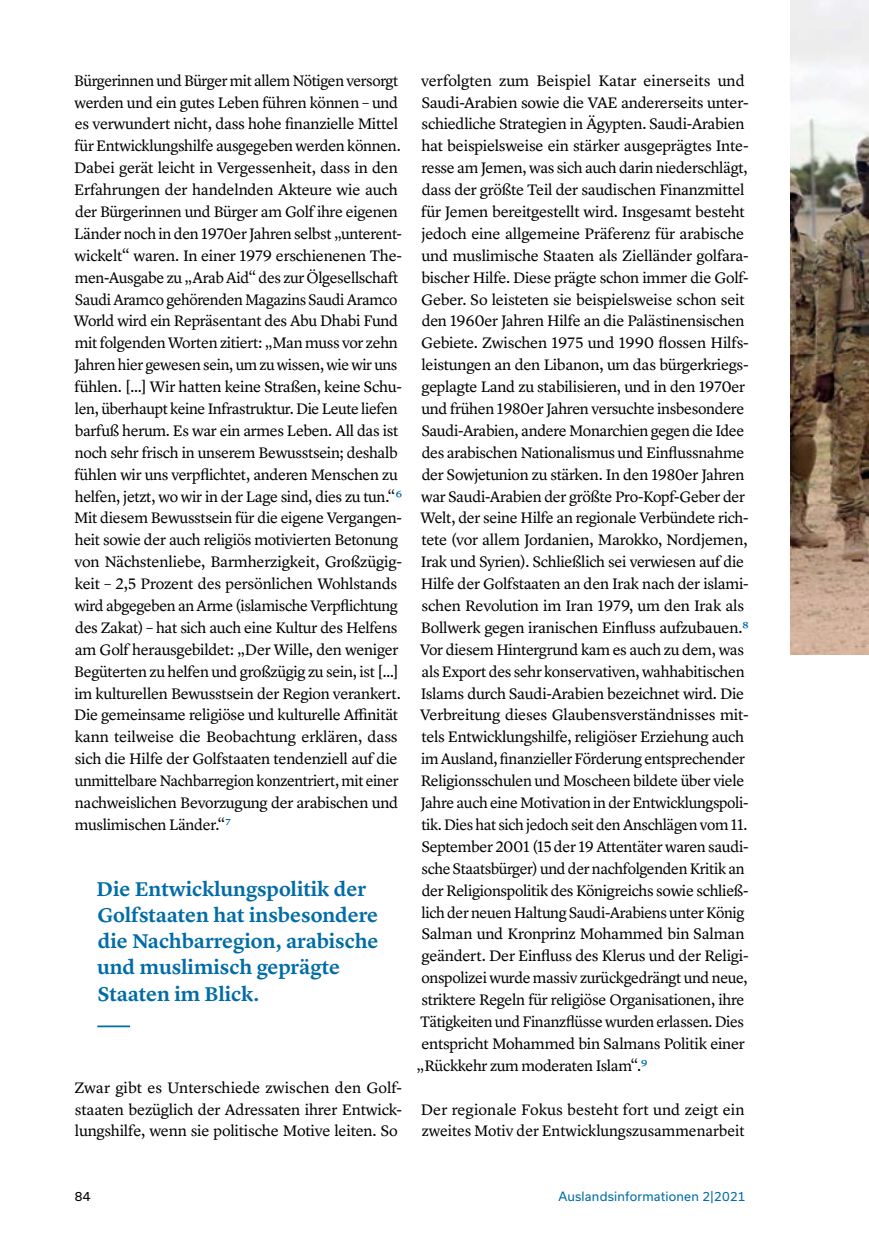
<style>
.page{position:relative;width:869px;height:1246px;background:#fff}
.page>*{position:absolute;margin:0;border:0;box-sizing:border-box;transform-origin:0 0}
.t1{font:600 20.65px/26.2px "Lyon Text";letter-spacing:-.005em;color:#006ca6}
.Paragraph{font:15.75px/21.9px "Lyon Text";letter-spacing:-.02em;color:#000}
.Paragraph-2{font:15.75px "Lyon Text";color:#000}
.t2{font:12.25px "Usual";letter-spacing:.015em;color:#006ca6}
.t3{font:12.25px "Usual";color:#000}
.s1{color:#006ca6}
</style>
<div class="page">
<hr style="left:97px;top:1025px;width:33px;height:2px;background:#006ca6">
<img style="left:790px;top:0;width:78px;height:654px">
<p class="Paragraph" style="left:74px;top:68px;width:329px">Bürgerinnen und Bürger mit allem Nötigen versorgt werden und ein gutes Leben führen können – und es verwundert nicht, dass hohe finanzielle Mittel für Entwicklungshilfe ausgegeben werden können.<br>Dabei gerät leicht in Vergessenheit, dass in den Erfahrungen der handelnden Akteure wie auch der Bürgerinnen und Bürger am Golf ihre eigenen Länder noch in den 1970er Jahren selbst „unterent&shy;wickelt“ waren. In einer 1979 erschienenen The&shy;men-Ausgabe zu „Arab Aid“ des zur Ölgesellschaft Saudi Aramco gehörenden Magazins Saudi Aramco World wird ein Repräsentant des Abu Dhabi Fund mit folgenden Worten zitiert: „Man muss vor zehn Jahren hier gewesen sein, um zu wissen, wie wir uns fühlen. […] Wir hatten keine Straßen, keine Schu&shy;len, überhaupt keine Infrastruktur. Die Leute liefen barfuß herum. Es war ein armes Leben. All das ist noch sehr frisch in unserem Bewusstsein; deshalb fühlen wir uns verpflichtet, anderen Menschen zu helfen, jetzt, wo wir in der Lage sind, dies zu tun.“<span class="s1">6<br></span>Mit diesem Bewusstsein für die eigene Vergangen&shy;heit sowie der auch religiös motivierten Betonung von Nächstenliebe, Barmherzigkeit, Großzügig&shy;keit – 2,5 Prozent des persönlichen Wohlstands wird abgegeben an Arme (islamische Verpflichtung des Zakat) – hat sich auch eine Kultur des Helfens am Golf herausgebildet: „Der Wille, den weniger Begüterten zu helfen und großzügig zu sein, ist […] im kulturellen Bewusstsein der Region verankert.<br>Die gemeinsame religiöse und kulturelle Affinität kann teilweise die Beobachtung erklären, dass sich die Hilfe der Golfstaaten tendenziell auf die unmittelbare Nachbarregion konzentriert, mit einer nachweislichen Bevorzugung der arabischen und muslimischen Länder.“<span class="s1">7</span></p>
<p class="t1" style="left:97px;top:873px;width:283px">Die Entwicklungspolitik der<br>Golfstaaten hat insbesondere die Nachbarregion, arabische und muslimisch geprägte<br>Staaten im Blick.</p>
<p class="Paragraph" style="left:74px;top:1074px;width:329px;text-align:justify">Zwar gibt es Unterschiede zwischen den Golf&shy;staaten bezüglich der Adressaten ihrer Entwick&shy;lungshilfe, wenn sie politische Motive leiten. So</p>
<p class="Paragraph-2" style="left:421px;top:68px;width:325px">verfolgten zum Beispiel Katar einerseits und</p>
<p class="Paragraph" style="left:421px;top:90px;width:328px">Saudi-Arabien sowie die VAE andererseits unter-</p>
<p class="Paragraph" style="left:421px;top:112px;width:324px">schiedliche Strategien in Ägypten. Saudi-Arabien</p>
<p class="Paragraph" style="left:421px;top:134px;width:328px">hat beispielsweise ein stärker ausgeprägtes Inte-</p>
<p class="Paragraph" style="left:421px;top:156px;width:328px">resse am Jemen, was sich auch darin niederschlägt,</p>
<p class="Paragraph" style="left:421px;top:178px;width:324px">dass der größte Teil der saudischen Finanzmittel</p>
<p class="Paragraph" style="left:421px;top:199px;width:325px">für Jemen bereitgestellt wird. Insgesamt besteht</p>
<p class="Paragraph" style="left:421px;top:221px;width:324px">jedoch eine allgemeine Präferenz für arabische</p>
<p class="Paragraph" style="left:421px;top:243px;width:328px">und muslimische Staaten als Zielländer golfara-</p>
<p class="Paragraph" style="left:421px;top:265px;width:329px">bischer Hilfe. Diese prägte schon immer die Golf-</p>
<p class="Paragraph" style="left:421px;top:287px;width:325px">Geber. So leisteten sie beispielsweise schon seit</p>
<p class="Paragraph" style="left:421px;top:309px;width:324px">den 1960er Jahren Hilfe an die Palästinensischen</p>
<p class="Paragraph" style="left:421px;top:331px;width:329px">Gebiete. Zwischen 1975 und 1990 flossen Hilfs-</p>
<p class="Paragraph" style="left:421px;top:353px;width:328px">leistungen an den Libanon, um das bürgerkriegs-</p>
<p class="Paragraph" style="left:421px;top:374px;width:325px">geplagte Land zu stabilisieren, und in den 1970er</p>
<p class="Paragraph" style="left:421px;top:396px;width:324px">und frühen 1980er Jahren versuchte insbesondere</p>
<p class="Paragraph" style="left:421px;top:418px;width:324px">Saudi-Arabien, andere Monarchien gegen die Idee</p>
<p class="Paragraph" style="left:421px;top:440px;width:324px">des arabischen Nationalismus und Einflussnahme</p>
<p class="Paragraph" style="left:421px;top:462px;width:324px">der Sowjetunion zu stärken. In den 1980er Jahren</p>
<p class="Paragraph" style="left:421px;top:484px;width:325px">war Saudi-Arabien der größte Pro-Kopf-Geber der</p>
<p class="Paragraph" style="left:420px;top:506px;width:329px">Welt, der seine Hilfe an regionale Verbündete rich-</p>
<p class="Paragraph" style="left:421px;top:528px;width:328px">tete (vor allem Jordanien, Marokko, Nordjemen,</p>
<p class="Paragraph" style="left:420px;top:549px;width:325px">Irak und Syrien). Schließlich sei verwiesen auf die</p>
<p class="Paragraph" style="left:420px;top:571px;width:329px">Hilfe der Golfstaaten an den Irak nach der islami-</p>
<p class="Paragraph" style="left:421px;top:593px;width:324px">schen Revolution im Iran 1979, um den Irak als</p>
<p class="Paragraph" style="left:420px;top:615px;width:329px">Bollwerk gegen iranischen Einfluss aufzubauen.<span class="s1">8</span></p>
<p class="Paragraph" style="left:420px;top:637px;width:325px">Vor diesem Hintergrund kam es auch zu dem, was</p>
<p class="Paragraph" style="left:421px;top:659px;width:324px">als Export des sehr konservativen, wahhabitischen</p>
<p class="Paragraph" style="left:420px;top:681px;width:325px">Islams durch Saudi-Arabien bezeichnet wird. Die</p>
<p class="Paragraph" style="left:420px;top:703px;width:330px">Verbreitung dieses Glaubensverständnisses mit-</p>
<p class="Paragraph" style="left:421px;top:724px;width:324px">tels Entwicklungshilfe, religiöser Erziehung auch</p>
<p class="Paragraph" style="left:421px;top:746px;width:325px">im Ausland, finanzieller Förderung entsprechender</p>
<p class="Paragraph" style="left:420px;top:768px;width:325px">Religionsschulen und Moscheen bildete über viele</p>
<p class="Paragraph" style="left:420px;top:790px;width:329px">Jahre auch eine Motivation in der Entwicklungspoli-</p>
<p class="Paragraph" style="left:421px;top:812px;width:327px">tik. Dies hat sich jedoch seit den Anschlägen vom 11.</p>
<p class="Paragraph" style="left:421px;top:834px;width:328px">September 2001 (15 der 19 Attentäter waren saudi-</p>
<p class="Paragraph" style="left:421px;top:856px;width:324px">sche Staatsbürger) und der nachfolgenden Kritik an</p>
<p class="Paragraph" style="left:421px;top:878px;width:328px">der Religionspolitik des Königreichs sowie schließ-</p>
<p class="Paragraph" style="left:421px;top:899px;width:324px">lich der neuen Haltung Saudi-Arabiens unter König</p>
<p class="Paragraph" style="left:421px;top:921px;width:324px">Salman und Kronprinz Mohammed bin Salman</p>
<p class="Paragraph" style="left:421px;top:943px;width:328px">geändert. Der Einfluss des Klerus und der Religi-</p>
<p class="Paragraph" style="left:421px;top:965px;width:327px">onspolizei wurde massiv zurückgedrängt und neue,</p>
<p class="Paragraph" style="left:421px;top:987px;width:324px">striktere Regeln für religiöse Organisationen, ihre</p>
<p class="Paragraph" style="left:420px;top:1009px;width:325px">Tätigkeiten und Finanzflüsse wurden erlassen. Dies</p>
<p class="Paragraph" style="left:421px;top:1031px;width:325px">entspricht Mohammed bin Salmans Politik einer</p>
<p class="Paragraph" style="left:416px;top:1053px;width:233px">„Rückkehr zum moderaten Islam“.<span class="s1">9</span></p>
<p class="Paragraph" style="left:420px;top:1096px;width:325px">Der regionale Fokus besteht fort und zeigt ein zweites Motiv der Entwicklungszusammenarbeit</p>
<p class="t3" style="left:75px;top:1188px;width:17px">84</p>
<p class="t2" style="left:558px;top:1188px;width:189px">Auslandsinformationen 2|2021</p>
</div>
